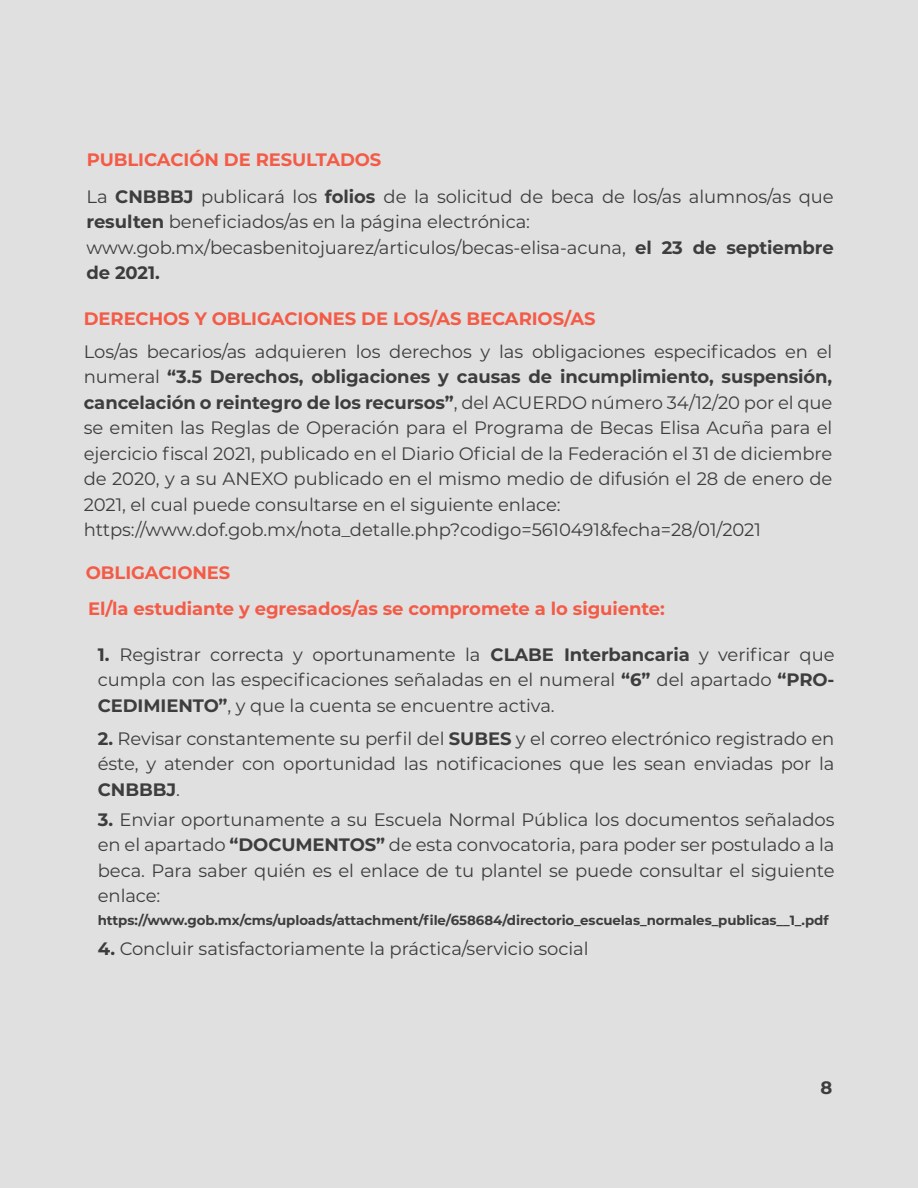
<style>
.page{position:relative;width:918px;height:1188px;background:#e0e0e0}
.page>*{position:absolute;margin:0;border:0;box-sizing:border-box;transform-origin:0 0}
.t1{font:18px/25.5px "Montserrat";letter-spacing:-.005em;color:#3d3d3d}
.t2{font:700 18px/36.5px "Montserrat";letter-spacing:-.005em;color:#f45b47}
.t3{font:700 18px "Montserrat";color:#3d3d3d}
.t4{font:700 13.35px "Montserrat";letter-spacing:-.005em;color:#3d3d3d}
.s1{font-weight:700;color:#f45b47}
.s2{font-weight:700}
</style>
<div class="page">
<p class="t1" style="left:87px;top:141px;width:749px;line-height:36.6px"><span class="s1">PUBLICACIÓN DE RESULTADOS<br></span>La <span class="s2">CNBBBJ</span> publicará los <span class="s2">folios</span> de la solicitud de beca de los/as alumnos/as que</p>
<p class="t1" style="left:87px;top:209px;width:749px"><span class="s2">resulten</span> beneficiados/as en la página electrónica: www.gob.mx/becasbenitojuarez/articulos/becas-elisa-acuna, <span class="s2">el 23 de septiembre de 2021.</span></p>
<p class="t2" style="left:84px;top:299px;width:513px">DERECHOS Y OBLIGACIONES DE LOS/AS BECARIOS/AS</p>
<p class="t1" style="left:84px;top:338px;width:750px">Los/as becarios/as adquieren los derechos y las obligaciones especificados en el numeral <span class="s2">“3.5 Derechos, obligaciones y causas de incumplimiento, suspensión, cancelación o reintegro de los recursos”</span>, del ACUERDO número 34/12/20 por el que se emiten las Reglas de Operación para el Programa de Becas Elisa Acuña para el ejercicio fiscal 2021, publicado en el Diario Oficial de la Federación el 31 de diciembre de 2020, y a su ANEXO publicado en el mismo medio de difusión el 28 de enero de 2021, el cual puede consultarse en el siguiente enlace: https://www.dof.gob.mx/nota_detalle.php?codigo=5610491&amp;fecha=28/01/2021</p>
<p class="t2" style="left:86px;top:553px;width:581px">OBLIGACIONES<br>El/la estudiante y egresados/as se compromete a lo siguiente:</p>
<p class="t1" style="left:98px;top:641px;width:738px;text-align:justify"><span class="s2">1.</span> Registrar correcta y oportunamente la <span class="s2">CLABE Interbancaria</span> y verificar que cumpla con las especificaciones señaladas en el numeral <span class="s2">“6”</span> del apartado <span class="s2">“PRO-CEDIMIENTO”</span>, y que la cuenta se encuentre activa.</p>
<p class="t1" style="left:98px;top:725px;width:738px;text-align:justify"><span class="s2">2.</span> Revisar constantemente su perfil del <span class="s2">SUBES</span> y el correo electrónico registrado en éste, y atender con oportunidad las notificaciones que les sean enviadas por la <span class="s2">CNBBBJ</span>.</p>
<p class="t1" style="left:98px;top:806px;width:738px;text-align:justify"><span class="s2">3.</span> Enviar oportunamente a su Escuela Normal Pública los documentos señalados en el apartado <span class="s2">“DOCUMENTOS”</span> de esta convocatoria, para poder ser postulado a la beca. Para saber quién es el enlace de tu plantel se puede consultar el siguiente enlace:</p>
<p class="t4" style="left:98px;top:910px;width:732px">https://www.gob.mx/cms/uploads/attachment/file/658684/directorio_escuelas_normales_publicas__1_.pdf</p>
<p class="t1" style="left:98px;top:935px;width:492px"><span class="s2">4.</span> Concluir satisfactoriamente la práctica/servicio social</p>
<p class="t3" style="left:821px;top:1075px;width:13px">8</p>
</div>
